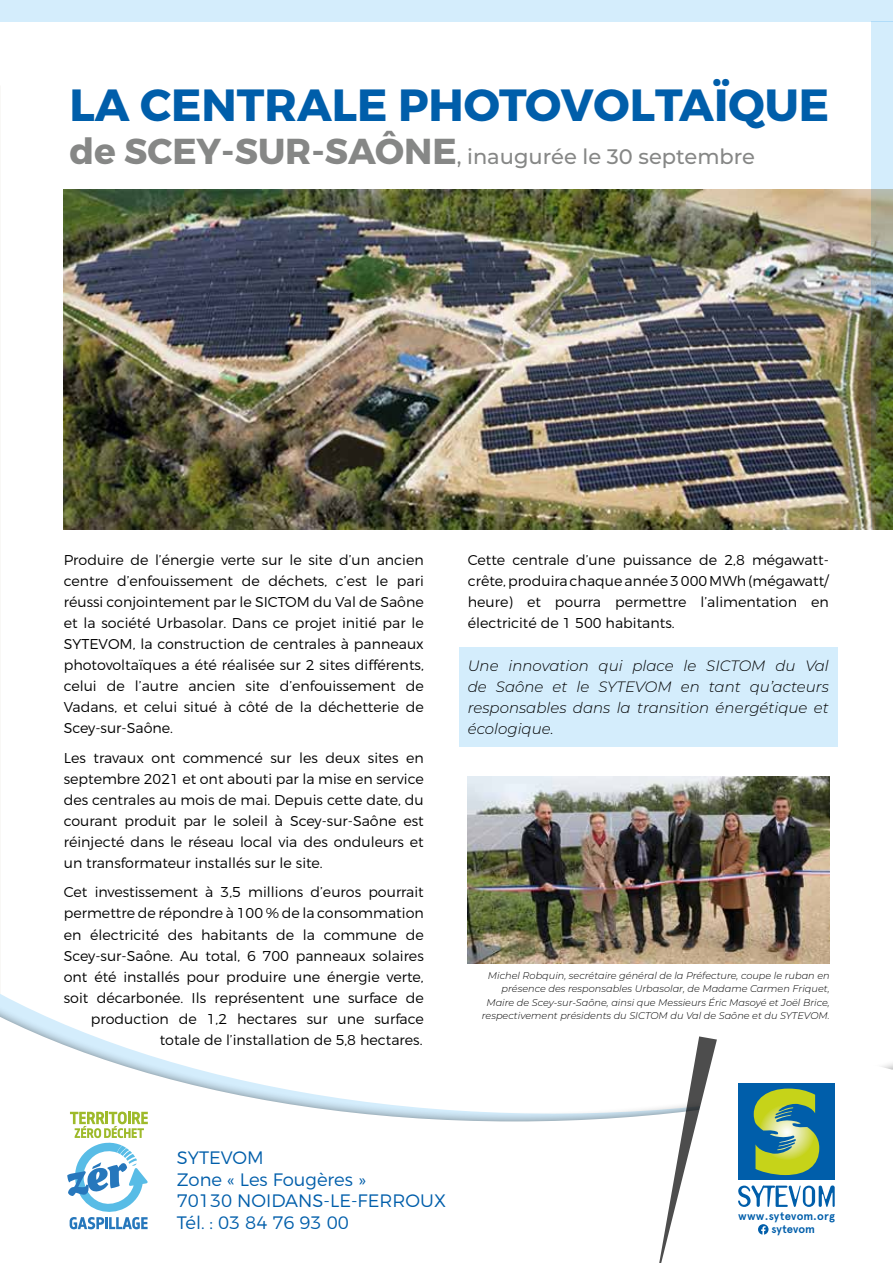
<style>
.page{position:relative;width:893px;height:1263px;background:#fff}
.page>*{position:absolute;margin:0;border:0;box-sizing:border-box;transform-origin:0 0}
.t1{font:700 45px "Montserrat";color:#005eaa}
.t2{font:500 21px "Montserrat";color:#868786}
.t3{font:300 18px/21.6px "Montserrat";color:#005eaa}
.t4{font:italic 300 15px/21px "Montserrat";color:#000;text-align:justify}
.t5{font:300 14.25px/21px "Montserrat";color:#000;text-align:justify}
.t6{font:700 11.4px/13.6px "Apercu";letter-spacing:.01em;color:#005eaa}
.t7{font:italic 300 9.75px/13.5px "Montserrat";color:#000;text-align:right}
.s1{font-weight:700;font-size:36px}
</style>
<div class="page">
<div style="left:0;top:0;width:893px;height:21px;background:#d4edfc"></div>
<div style="left:459px;top:648px;width:379px;height:99px;background:#d4edfc"></div>
<svg style="left:0;top:913px;width:651px;height:209px"></svg>
<svg style="left:661px;top:1036px;width:232px;height:227px"></svg>
<svg style="left:738px;top:1185px;width:97px;height:22px"></svg>
<div style="left:738px;top:1083px;width:97px;height:97px;background:#005eaa"></div>
<svg style="left:754px;top:1088px;width:65px;height:87px"></svg>
<svg style="left:758px;top:1224px;width:10px;height:10px"></svg>
<svg style="left:64px;top:1107px;width:89px;height:123px"></svg>
<img style="left:64px;top:190px;width:829px;height:340px">
<img style="left:468px;top:777px;width:362px;height:187px">
<img style="left:872px;top:21px;width:21px;height:508px">
<h1 class="t1" style="left:69px;top:77px;width:761px">LA CENTRALE PHOTOVOLTAÏQUE</h1>
<h2 class="t2" style="left:69px;top:142px;width:687px"><span class="s1">de SCEY-SUR-SAÔNE</span>, inaugurée le 30 septembre</h2>
<p class="t5" style="left:64px;top:549px;width:362px">Produire de l’énergie verte sur le site d’un ancien centre d’enfouissement de déchets, c’est le pari réussi conjointement par le SICTOM du Val de Saône et la société Urbasolar. Dans ce projet initié par le SYTEVOM, la construction de centrales à panneaux photovoltaïques a été réalisée sur 2 sites différents, celui de l’autre ancien site d’enfouissement de Vadans, et celui situé à côté de la déchetterie de Scey-sur-Saône.</p>
<p class="t5" style="left:64px;top:747px;width:362px">Les travaux ont commencé sur les deux sites en septembre 2021 et ont abouti par la mise en service des centrales au mois de mai. Depuis cette date, du courant produit par le soleil à Scey-sur-Saône est réinjecté dans le réseau local via des onduleurs et un transformateur installés sur le site.</p>
<p class="t5" style="left:64px;top:882px;width:362px;text-align:right">Cet investissement à 3,5 millions d’euros pourrait permettre de répondre à 100 % de la consommation en électricité des habitants de la commune de Scey-sur-Saône. Au total, 6 700 panneaux solaires ont été installés pour produire une énergie verte, soit décarbonée. Ils représentent une surface de production de 1,2 hectares sur une surface totale de l’installation de 5,8 hectares.</p>
<p class="t5" style="left:468px;top:549px;width:363px">Cette centrale d’une puissance de 2,8 mégawatt&shy;crête, produira chaque année 3 000 MWh (mégawatt/ heure) et pourra permettre l’alimentation en électricité de 1 500 habitants.</p>
<p class="t4" style="left:468px;top:654px;width:363px">Une innovation qui place le SICTOM du Val de Saône et le SYTEVOM en tant qu’acteurs responsables dans la transition énergétique et écologique.</p>
<p class="t7" style="left:482px;top:968px;width:349px">Michel Robquin, secrétaire général de la Préfecture, coupe le ruban en présence des responsables Urbasolar, de Madame Carmen Friquet, Maire de Scey-sur-Saône, ainsi que Messieurs Éric Masoyé et Joël Brice, respectivement présidents du SICTOM du Val de Saône et du SYTEVOM.</p>
<p class="t3" style="left:177px;top:1146px;width:271px">SYTEVOM<br>Zone « Les Fougères »<br>70130 NOIDANS-LE-FERROUX<br>Tél. : 03 84 76 93 00</p>
<p class="t6" style="left:771px;top:1209px;width:65px;text-indent:-33px">www.sytevom.org sytevom</p>
</div>
